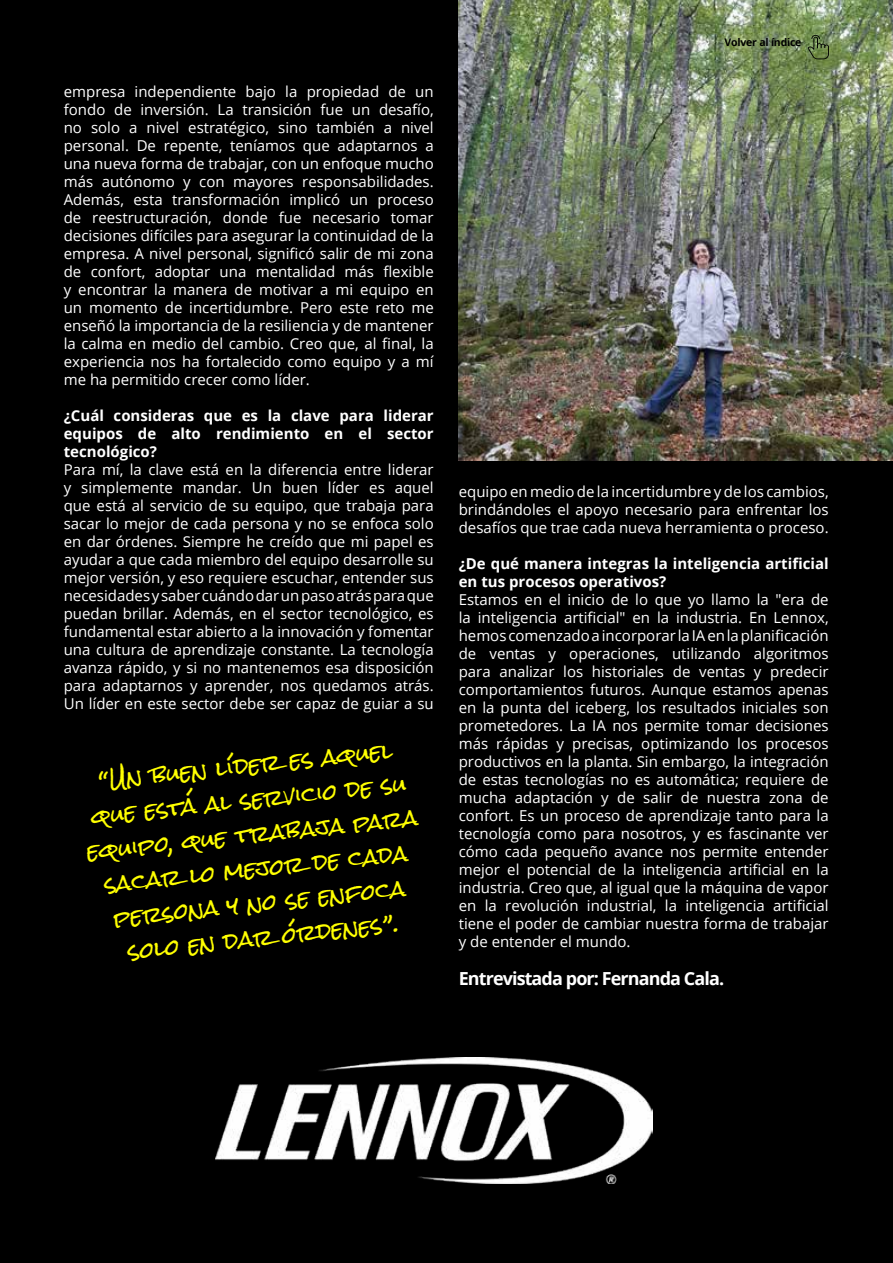
<style>
.page{position:relative;width:893px;height:1263px;background:#000}
.page>*{position:absolute;margin:0;border:0;box-sizing:border-box;transform-origin:0 0}
.t1{font:21px/34.5px "Rock Salt";color:#ff0;text-align:center}
.t2{font:700 18px "Open Sans";letter-spacing:-.05em;color:#fff}
.t3{font:15px/18px "Open Sans";color:#fff;text-align:justify}
.t4{font:700 15px/18px "Open Sans";color:#fff;text-align:justify}
.t5{font:700 10.5px "Open Sans";letter-spacing:-.02em;color:#000}
</style>
<div class="page">
<img style="left:215px;top:1057px;width:437px;height:126px">
<img style="left:459px;top:0;width:434px;height:460px">
<svg style="left:807px;top:35px;width:22px;height:24px"></svg>
<p class="t3" style="left:64px;top:82px;width:371px">empresa independiente bajo la propiedad de un fondo de inversión. La transición fue un desafío, no solo a nivel estratégico, sino también a nivel personal. De repente, teníamos que adaptarnos a una nueva forma de trabajar, con un enfoque mucho más autónomo y con mayores responsabilidades.<br>Además, esta transformación implicó un proceso de reestructuración, donde fue necesario tomar decisiones difíciles para asegurar la continuidad de la empresa. A nivel personal, significó salir de mi zona de confort, adoptar una mentalidad más flexible y encontrar la manera de motivar a mi equipo en un momento de incertidumbre. Pero este reto me enseñó la importancia de la resiliencia y de mantener la calma en medio del cambio. Creo que, al final, la experiencia nos ha fortalecido como equipo y a mí me ha permitido crecer como líder.</p>
<p class="t4" style="left:64px;top:406px;width:371px">¿Cuál consideras que es la clave para liderar equipos de alto rendimiento en el sector tecnológico?</p>
<p class="t3" style="left:64px;top:460px;width:371px">Para mí, la clave está en la diferencia entre liderar y simplemente mandar. Un buen líder es aquel que está al servicio de su equipo, que trabaja para sacar lo mejor de cada persona y no se enfoca solo en dar órdenes. Siempre he creído que mi papel es ayudar a que cada miembro del equipo desarrolle su mejor versión, y eso requiere escuchar, entender sus necesidades y saber cuándo dar un paso atrás para que puedan brillar. Además, en el sector tecnológico, es fundamental estar abierto a la innovación y fomentar una cultura de aprendizaje constante. La tecnología avanza rápido, y si no mantenemos esa disposición para adaptarnos y aprender, nos quedamos atrás.<br>Un líder en este sector debe ser capaz de guiar a su</p>
<h1 class="t1" style="left:79px;top:767px;width:334px;rotate:-6deg">“Un buen líder es aquel que está al servicio de su equipo, que trabaja para sacar lo mejor de cada persona y no se enfoca solo en dar órdenes”.</h1>
<p class="t5" style="left:725px;top:35px;width:78px">Volver al índice</p>
<p class="t3" style="left:459px;top:482px;width:371px">equipo en medio de la incertidumbre y de los cambios, brindándoles el apoyo necesario para enfrentar los desafíos que trae cada nueva herramienta o proceso.</p>
<p class="t4" style="left:459px;top:554px;width:371px">¿De qué manera integras la inteligencia artificial en tus procesos operativos?</p>
<p class="t3" style="left:459px;top:590px;width:371px">Estamos en el inicio de lo que yo llamo la "era de la inteligencia artificial" en la industria. En Lennox, hemos comenzado a incorporar la IA en la planificación de ventas y operaciones, utilizando algoritmos para analizar los historiales de ventas y predecir comportamientos futuros. Aunque estamos apenas en la punta del iceberg, los resultados iniciales son prometedores. La IA nos permite tomar decisiones más rápidas y precisas, optimizando los procesos productivos en la planta. Sin embargo, la integración de estas tecnologías no es automática; requiere de mucha adaptación y de salir de nuestra zona de confort. Es un proceso de aprendizaje tanto para la tecnología como para nosotros, y es fascinante ver cómo cada pequeño avance nos permite entender mejor el potencial de la inteligencia artificial en la industria. Creo que, al igual que la máquina de vapor en la revolución industrial, la inteligencia artificial tiene el poder de cambiar nuestra forma de trabajar y de entender el mundo.</p>
<p class="t2" style="left:459px;top:966px;width:267px">Entrevistada por: Fernanda Cala.</p>
</div>
